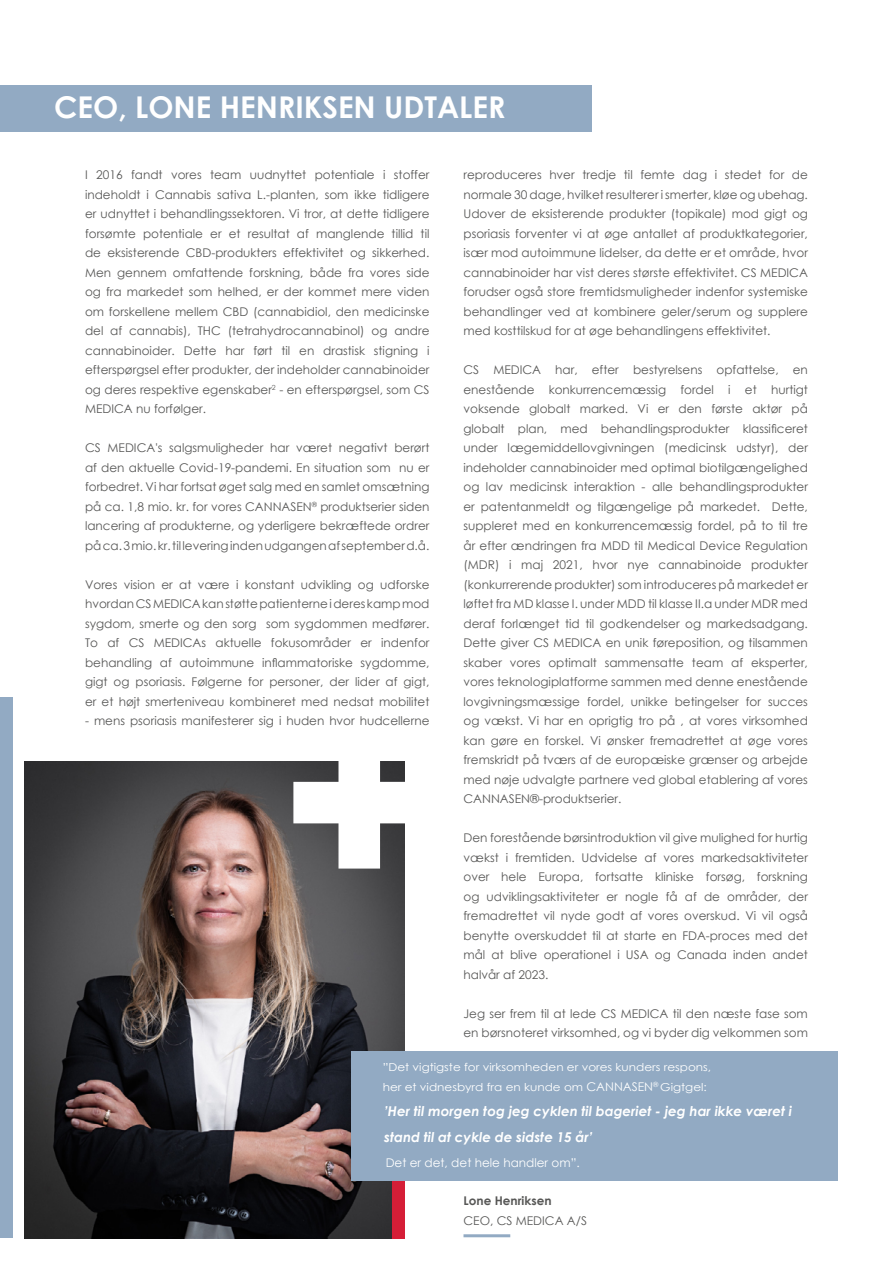
<style>
.page{position:relative;width:893px;height:1263px;background:#fff}
.page>*{position:absolute;margin:0;border:0;box-sizing:border-box;transform-origin:0 0}
.t1{font:700 30px "Century Gothic";color:#fff}
.t2{font:italic 700 13.5px/25.5px "Century Gothic";color:#fff}
.t3{font:12px/19.5px "Century Gothic";color:#575756;text-align:justify}
.t4{font:12px "Century Gothic";color:#fff}
.t5{font:700 12px "Century Gothic";color:#575756}
.t6{font:10.95px/19.5px "Century Gothic";color:#fff;scale:1.1 1}
.s1{font-size:12px}
</style>
<div class="page">
<img style="left:25px;top:762px;width:380px;height:476px">
<div style="left:0;top:85px;width:591px;height:47px;background:#92aac3"></div>
<div style="left:392px;top:1153px;width:13px;height:85px;background:#d51e37"></div>
<div style="left:351px;top:1051px;width:487px;height:129px;background:#92aac3"></div>
<div style="left:0;top:697px;width:13px;height:540px;background:#92aac3"></div>
<svg style="left:293px;top:761px;width:112px;height:107px"></svg>
<hr style="left:463px;top:1234px;width:47px;height:3px;background:#92aac3">
<h1 class="t1" style="left:54px;top:85px;width:453px">CEO, LONE HENRIKSEN UDTALER</h1>
<p class="t3" style="left:85px;top:165px;width:346px">I 2016 fandt vores team uudnyttet potentiale i stoffer indeholdt i Cannabis sativa L.-planten, som ikke tidligere er udnyttet i behandlingssektoren. Vi tror, at dette tidligere forsømte potentiale er et resultat af manglende tillid til de eksisterende CBD-produkters effektivitet og sikkerhed.<br>Men gennem omfattende forskning, både fra vores side og fra markedet som helhed, er der kommet mere viden om forskellene mellem CBD (cannabidiol, den medicinske del af cannabis), THC (tetrahydrocannabinol) og andre cannabinoider. Dette har ført til en drastisk stigning i efterspørgsel efter produkter, der indeholder cannabinoider og deres respektive egenskaber<sup>2</sup> - en efterspørgsel, som CS MEDICA nu forfølger.</p>
<p class="t3" style="left:85px;top:438px;width:346px">CS MEDICA's salgsmuligheder har været negativt berørt af den aktuelle Covid-19-pandemi. En situation som nu er forbedret. Vi har fortsat øget salg med en samlet omsætning på ca. 1,8 mio. kr. for vores CANNASEN<sup>®</sup> produktserier siden lancering af produkterne, og yderligere bekræftede ordrer på ca. 3 mio. kr. til levering inden udgangen af september d.å.</p>
<p class="t3" style="left:85px;top:574px;width:346px">Vores vision er at være i konstant udvikling og udforske hvordan CS MEDICA kan støtte patienterne i deres kamp mod sygdom, smerte og den sorg som sygdommen medfører.<br>To af CS MEDICAs aktuelle fokusområder er indenfor behandling af autoimmune inflammatoriske sygdomme, gigt og psoriasis. Følgerne for personer, der lider af gigt, er et højt smerteniveau kombineret med nedsat mobilitet</p>
<p class="t3" style="left:85px;top:711px;width:346px">- mens psoriasis manifesterer sig i huden hvor hudcellerne</p>
<p class="t3" style="left:463px;top:165px;width:346px">reproduceres hver tredje til femte dag i stedet for de normale 30 dage, hvilket resulterer i smerter, kløe og ubehag.<br>Udover de eksisterende produkter (topikale) mod gigt og psoriasis forventer vi at øge antallet af produktkategorier, især mod autoimmune lidelser, da dette er et område, hvor cannabinoider har vist deres største effektivitet. CS MEDICA forudser også store fremtidsmuligheder indenfor systemiske behandlinger ved at kombinere geler/serum og supplere med kosttilskud for at øge behandlingens effektivitet.</p>
<p class="t3" style="left:463px;top:360px;width:346px">CS MEDICA har, efter bestyrelsens opfattelse, en enestående konkurrencemæssig fordel i et hurtigt voksende globalt marked. Vi er den første aktør på globalt plan, med behandlingsprodukter klassificeret under lægemiddellovgivningen (medicinsk udstyr), der indeholder cannabinoider med optimal biotilgængelighed og lav medicinsk interaktion - alle behandlingsprodukter er patentanmeldt og tilgængelige på markedet. Dette, suppleret med en konkurrencemæssig fordel, på to til tre år efter ændringen fra MDD til Medical Device Regulation (MDR) i maj 2021, hvor nye cannabinoide produkter (konkurrerende produkter) som introduceres på markedet er løftet fra MD klasse I. under MDD til klasse II.a under MDR med deraf forlænget tid til godkendelser og markedsadgang.<br>Dette giver CS MEDICA en unik føreposition, og tilsammen skaber vores optimalt sammensatte team af eksperter, vores teknologiplatforme sammen med denne enestående lovgivningsmæssige fordel, unikke betingelser for succes og vækst. Vi har en oprigtig tro på , at vores virksomhed kan gøre en forskel. Vi ønsker fremadrettet at øge vores fremskridt på tværs af de europæiske grænser og arbejde med nøje udvalgte partnere ved global etablering af vores CANNASEN®-produktserier.</p>
<p class="t3" style="left:463px;top:828px;width:346px">Den forestående børsintroduktion vil give mulighed for hurtig vækst i fremtiden. Udvidelse af vores markedsaktiviteter over hele Europa, fortsatte kliniske forsøg, forskning og udviklingsaktiviteter er nogle få af de områder, der fremadrettet vil nyde godt af vores overskud. Vi vil også benytte overskuddet til at starte en FDA-proces med det mål at blive operationel i USA og Canada inden andet halvår af 2023.</p>
<p class="t3" style="left:463px;top:1003px;width:346px">Jeg ser frem til at lede CS MEDICA til den næste fase som en børsnoteret virksomhed, og vi byder dig velkommen som</p>
<p class="t6" style="left:383px;top:1057px;width:300px">”Det vigtigste for virksomheden er vores kunders respons, her et vidnesbyrd fra en kunde om <span class="s1">CANNASEN</span><sup>®</sup> Gigtgel:</p>
<p class="t2" style="left:384px;top:1098px;width:409px">’Her til morgen tog jeg cyklen til bageriet - jeg har ikke været i stand til at cykle de sidste 15 år’</p>
<p class="t4" style="left:386px;top:1154px;width:196px">Det er det, det hele handler om”.</p>
<p class="t5" style="left:463px;top:1191px;width:90px">Lone Henriksen</p>
<p class="t3" style="left:463px;top:1210px;width:125px">CEO, CS MEDICA A/S</p>
</div>
